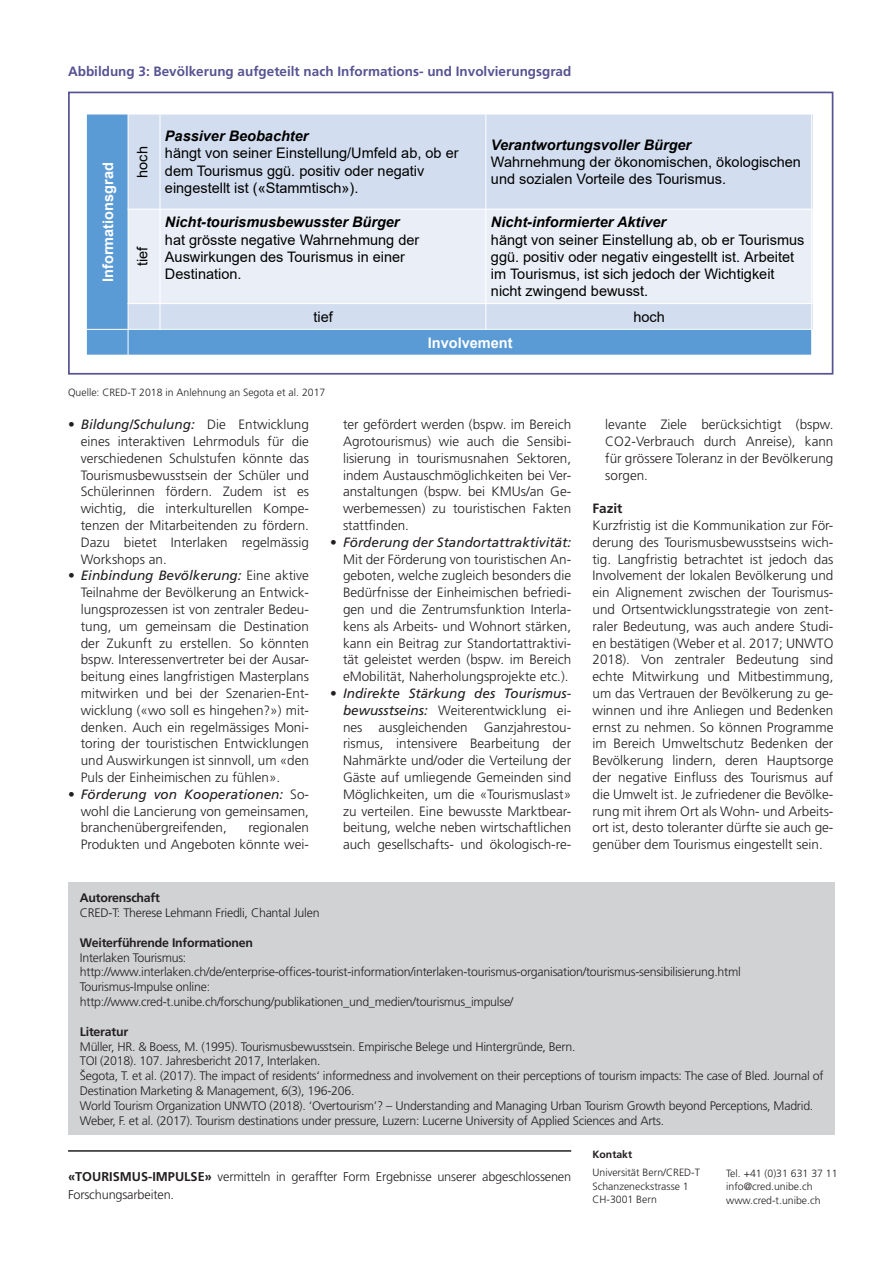
<style>
.page{position:relative;width:893px;height:1263px;background:#fff}
.page>*{position:absolute;margin:0;border:0;box-sizing:border-box;transform-origin:0 0}
.t1{font:14.55px/17.2px "Arial";color:#000}
.t2{font:700 14.55px "Arial";color:#fff}
.Lauftext_Frutiger_li{font:300 13.5px/16.8px "Frutiger";color:#231f20;text-align:justify}
.Lauftext_Frutiger_li-2{font:italic 13.5px "Frutiger";color:#231f20}
.Lauftext_Frutiger_li-3{font:700 13.5px "Frutiger";color:#575392}
.Lauftext_Frutiger_li-4{font:700 13.5px "Frutiger";color:#231f20}
.t3{font:300 12.75px/18px "Frutiger";letter-spacing:-.015em;color:#231f20}
.t4{font:300 12.3px/14.9px "Frutiger";letter-spacing:-.02em;color:#231f20}
.t5{font:700 12.3px "Frutiger";letter-spacing:-.02em;color:#231f20}
.Lauftext_Frutiger_li-5{font:300 10.5px/13.5px "Frutiger";color:#231f20}
.t6{font:700 10.5px "Frutiger";color:#231f20}
.s1{font-weight:700;font-style:italic}
.s2{font-style:inherit}
.s3{font-weight:300;font-style:normal}
.s4{font-weight:400;font-style:italic}
.s5{font-weight:700}
</style>
<div class="page">
<hr style="left:68px;top:1150px;width:503px;height:2px;background:#231f20">
<div style="left:68px;top:883px;width:766px;height:252px;background:#d1d2d4"></div>
<div style="left:86px;top:114px;width:42px;height:215px;background:#5b9bd5"></div>
<div style="left:128px;top:114px;width:32px;height:95px;background:#d2deef"></div>
<div style="left:160px;top:114px;width:326px;height:95px;background:#d2deef"></div>
<div style="left:486px;top:114px;width:326px;height:95px;background:#d2deef"></div>
<div style="left:128px;top:209px;width:32px;height:95px;background:#eaeff7"></div>
<div style="left:160px;top:209px;width:326px;height:95px;background:#eaeff7"></div>
<div style="left:486px;top:209px;width:326px;height:95px;background:#eaeff7"></div>
<div style="left:128px;top:304px;width:32px;height:25px;background:#d2deef"></div>
<div style="left:160px;top:304px;width:326px;height:25px;background:#d2deef"></div>
<div style="left:486px;top:304px;width:326px;height:25px;background:#d2deef"></div>
<div style="left:86px;top:329px;width:42px;height:26px;background:#5b9bd5"></div>
<div style="left:128px;top:329px;width:684px;height:26px;background:#5b9bd5"></div>
<hr style="left:128px;top:114px;width:1px;height:242px;background:#fff">
<hr style="left:160px;top:114px;width:1px;height:216px;background:#fff">
<hr style="left:485px;top:114px;width:1px;height:216px;background:#fff">
<hr style="left:128px;top:209px;width:684px;height:1px;background:#fff">
<hr style="left:128px;top:303px;width:684px;height:1px;background:#fff">
<hr style="left:86px;top:329px;width:726px;height:1px;background:#fff">
<hr style="left:86px;top:114px;width:1px;height:242px;background:#fff">
<hr style="left:811px;top:114px;width:1px;height:242px;background:#fff">
<hr style="left:86px;top:114px;width:726px;height:1px;background:#fff">
<div style="left:68px;top:92px;width:765px;height:283px;border:2px solid #575392"></div>
<p class="Lauftext_Frutiger_li-3" style="left:68px;top:64px;width:505px">Abbildung 3: Bevölkerung aufgeteilt nach Informations- und Involvierungsgrad</p>
<p class="t2" style="left:98px;top:282px;width:121px;rotate:-90deg">Informationsgrad</p>
<p class="t1" style="left:134px;top:178px;width:33px;rotate:-90deg">hoch</p>
<p class="t1" style="left:134px;top:266px;width:21px;rotate:-90deg">tief</p>
<p class="t1" style="left:165px;top:127px;width:295px"><span class="s1">Passiver Beobachter<br></span>hängt von seiner Einstellung/Umfeld ab, ob er dem Tourismus ggü. positiv oder negativ eingestellt ist («Stammtisch»).</p>
<p class="t1" style="left:491px;top:136px;width:312px"><span class="s1">Verantwortungsvoller Bürger<br></span>Wahrnehmung der ökonomischen, ökologischen und sozialen Vorteile des Tourismus.</p>
<p class="t1" style="left:165px;top:214px;width:256px"><span class="s1">Nicht-tourismusbewusster Bürger </span>hat grösste negative Wahrnehmung der<br>Auswirkungen des Tourismus in einer<br>Destination.</p>
<p class="t1" style="left:491px;top:214px;width:315px"><span class="s1">Nicht-informierter Aktiver<br></span>hängt von seiner Einstellung ab, ob er Tourismus ggü. positiv oder negativ eingestellt <span class="s2">ist</span>. <span class="s2">Arbeitet </span>im Tourismus, ist sich jedoch der Wichtigkeit nicht zwingend bewusst.</p>
<p class="t1" style="left:314px;top:309px;width:21px">tief</p>
<p class="t1" style="left:633px;top:309px;width:33px">hoch</p>
<p class="t2" style="left:428px;top:333px;width:86px">Involvement</p>
<p class="Lauftext_Frutiger_li-5" style="left:68px;top:385px;width:259px">Quelle: CRED-T 2018 in Anlehnung an Segota et al. 2017</p>
<p class="Lauftext_Frutiger_li-2" style="left:68px;top:417px;width:242px"><span class="s3">•</span> Bildung/Schulung: <span class="s3">Die Entwicklung</span></p>
<p class="Lauftext_Frutiger_li" style="left:81px;top:433px;width:230px">eines interaktiven Lehrmoduls für die verschiedenen Schulstufen könnte das Tourismusbewusstsein der Schüler und Schülerinnen fördern. Zudem ist es wichtig, die interkulturellen Kompe&shy;tenzen der Mitarbeitenden zu fördern.<br>Dazu bietet Interlaken regelmässig Workshops an.</p>
<p class="Lauftext_Frutiger_li-2" style="left:68px;top:568px;width:242px"><span class="s3">•</span> Einbindung Bevölkerung: <span class="s3">Eine aktive</span></p>
<p class="Lauftext_Frutiger_li" style="left:81px;top:584px;width:230px">Teilnahme der Bevölkerung an Entwick&shy;lungsprozessen ist von zentraler Bedeu&shy;tung, um gemeinsam die Destination der Zukunft zu erstellen. So könnten bspw. Interessenvertreter bei der Ausar&shy;beitung eines langfristigen Masterplans mitwirken und bei der Szenarien-Ent&shy;wicklung («wo soll es hingehen?») mit&shy;denken. Auch ein regelmässiges Moni&shy;toring der touristischen Entwicklungen und Auswirkungen ist sinnvoll, um «den Puls der Einheimischen zu fühlen».</p>
<p class="Lauftext_Frutiger_li-2" style="left:68px;top:786px;width:242px"><span class="s3">•</span> Förderung von Kooperationen: <span class="s3">So-</span></p>
<p class="Lauftext_Frutiger_li" style="left:81px;top:803px;width:230px">wohl die Lancierung von gemeinsamen, branchenübergreifenden,</p>
<p class="Lauftext_Frutiger_li" style="left:81px;top:819px;width:230px;text-align:right">regionalen<br>Produkten und Angeboten könnte wei-</p>
<p class="Lauftext_Frutiger_li" style="left:343px;top:416px;width:230px">ter gefördert werden (bspw. im Bereich Agrotourismus) wie auch die Sensibi&shy;lisierung in tourismusnahen Sektoren, indem Austauschmöglichkeiten bei Ver&shy;anstaltungen (bspw. bei KMUs/an Ge&shy;werbemessen) zu touristischen Fakten stattfinden.</p>
<p class="Lauftext_Frutiger_li-2" style="left:330px;top:534px;width:242px"><span class="s3">•</span> Förderung der Standortattraktivität:</p>
<p class="Lauftext_Frutiger_li" style="left:343px;top:551px;width:230px">Mit der Förderung von touristischen An&shy;geboten, welche zugleich besonders die Bedürfnisse der Einheimischen befriedi&shy;gen und die Zentrumsfunktion Interla&shy;kens als Arbeits- und Wohnort stärken, kann ein Beitrag zur Standortattraktivi&shy;tät geleistet werden (bspw. im Bereich eMobilität, Naherholungsprojekte etc.).</p>
<p class="Lauftext_Frutiger_li-2" style="left:330px;top:685px;width:242px"><span class="s3">•</span> Indirekte Stärkung des Tourismus-</p>
<p class="Lauftext_Frutiger_li" style="left:343px;top:702px;width:230px"><span class="s4">bewusstseins:</span> Weiterentwicklung ei&shy;nes ausgleichenden Ganzjahrestou&shy;rismus, intensivere Bearbeitung der Nahmärkte und/oder die Verteilung der Gäste auf umliegende Gemeinden sind Möglichkeiten, um die «Tourismuslast» zu verteilen. Eine bewusste Marktbear&shy;beitung, welche neben wirtschaftlichen auch gesellschafts- und ökologisch-re-</p>
<p class="Lauftext_Frutiger_li" style="left:605px;top:416px;width:230px">levante Ziele berücksichtigt (bspw.<br>CO2-Verbrauch durch Anreise), kann für grössere Toleranz in der Bevölkerung sorgen.</p>
<p class="Lauftext_Frutiger_li-4" style="left:592px;top:501px;width:32px">Fazit</p>
<p class="Lauftext_Frutiger_li" style="left:592px;top:517px;width:242px">Kurzfristig ist die Kommunikation zur För&shy;derung des Tourismusbewusstseins wich&shy;tig. Langfristig betrachtet ist jedoch das Involvement der lokalen Bevölkerung und ein Alignement zwischen der Tourismus&shy;und Ortsentwicklungsstrategie von zent&shy;raler Bedeutung, was auch andere Studi&shy;en bestätigen (Weber et al. 2017; UNWTO 2018). Von zentraler Bedeutung sind echte Mitwirkung und Mitbestimmung, um das Vertrauen der Bevölkerung zu ge&shy;winnen und ihre Anliegen und Bedenken ernst zu nehmen. So können Programme im Bereich Umweltschutz Bedenken der Bevölkerung lindern, deren Hauptsorge der negative Einfluss des Tourismus auf die Umwelt ist. Je zufriedener die Bevölke&shy;rung mit ihrem Ort als Wohn- und Arbeits&shy;ort ist, desto toleranter dürfte sie auch ge&shy;genüber dem Tourismus eingestellt sein.</p>
<p class="t5" style="left:80px;top:890px;width:81px">Autorenschaft</p>
<p class="t4" style="left:80px;top:905px;width:241px">CRED-T: Therese Lehmann Friedli, Chantal Julen</p>
<p class="t5" style="left:80px;top:935px;width:175px">Weiterführende Informationen</p>
<p class="t4" style="left:80px;top:950px;width:108px">Interlaken Tourismus:</p>
<p class="t4" style="left:80px;top:965px;width:662px">http://www.interlaken.ch/de/enterprise-offices-tourist-information/interlaken-tourismus-organisation/tourismus-sensibilisierung.html</p>
<p class="t4" style="left:80px;top:980px;width:132px">Tourismus-Impulse online:</p>
<p class="t4" style="left:80px;top:994px;width:435px">http://www.cred-t.unibe.ch/forschung/publikationen_und_medien/tourismus_impulse/</p>
<p class="t5" style="left:80px;top:1024px;width:50px">Literatur</p>
<p class="t4" style="left:80px;top:1039px;width:497px">Müller, HR. &amp; Boess, M. (1995). Tourismusbewusstsein. Empirische Belege und Hintergründe, Bern.</p>
<p class="t4" style="left:80px;top:1054px;width:242px">TOI (2018). 107. Jahresbericht 2017, Interlaken.</p>
<p class="t4" style="left:80px;top:1069px;width:745px">Šegota, T. et al. (2017). The impact of residents‘ informedness and involvement on their perceptions of tourism impacts: The case of Bled. Journal of<br>Destination Marketing &amp; Management, 6(3), 196-206.</p>
<p class="t4" style="left:80px;top:1098px;width:735px">World Tourism Organization UNWTO (2018). ‘Overtourism’? – Understanding and Managing Urban Tourism Growth beyond Perceptions, Madrid.</p>
<p class="t4" style="left:80px;top:1113px;width:586px">Weber, F. et al. (2017). Tourism destinations under pressure, Luzern: Lucerne University of Applied Sciences and Arts.</p>
<p class="t3" style="left:68px;top:1167px;width:505px"><span class="s5">«TOURISMUS-IMPULSE»</span> vermitteln in geraffter Form Ergebnisse unserer abgeschlossenen<br>Forschungsarbeiten.</p>
<p class="t6" style="left:592px;top:1148px;width:41px">Kontakt</p>
<p class="Lauftext_Frutiger_li-5" style="left:592px;top:1166px;width:109px">Universität Bern/CRED-T<br>Schanzeneckstrasse 1<br>CH-3001 Bern</p>
<p class="Lauftext_Frutiger_li-5" style="left:726px;top:1166px;width:113px">Tel. +41 (0)31 631 37 11 info@cred.unibe.ch www.cred-t.unibe.ch</p>
</div>
